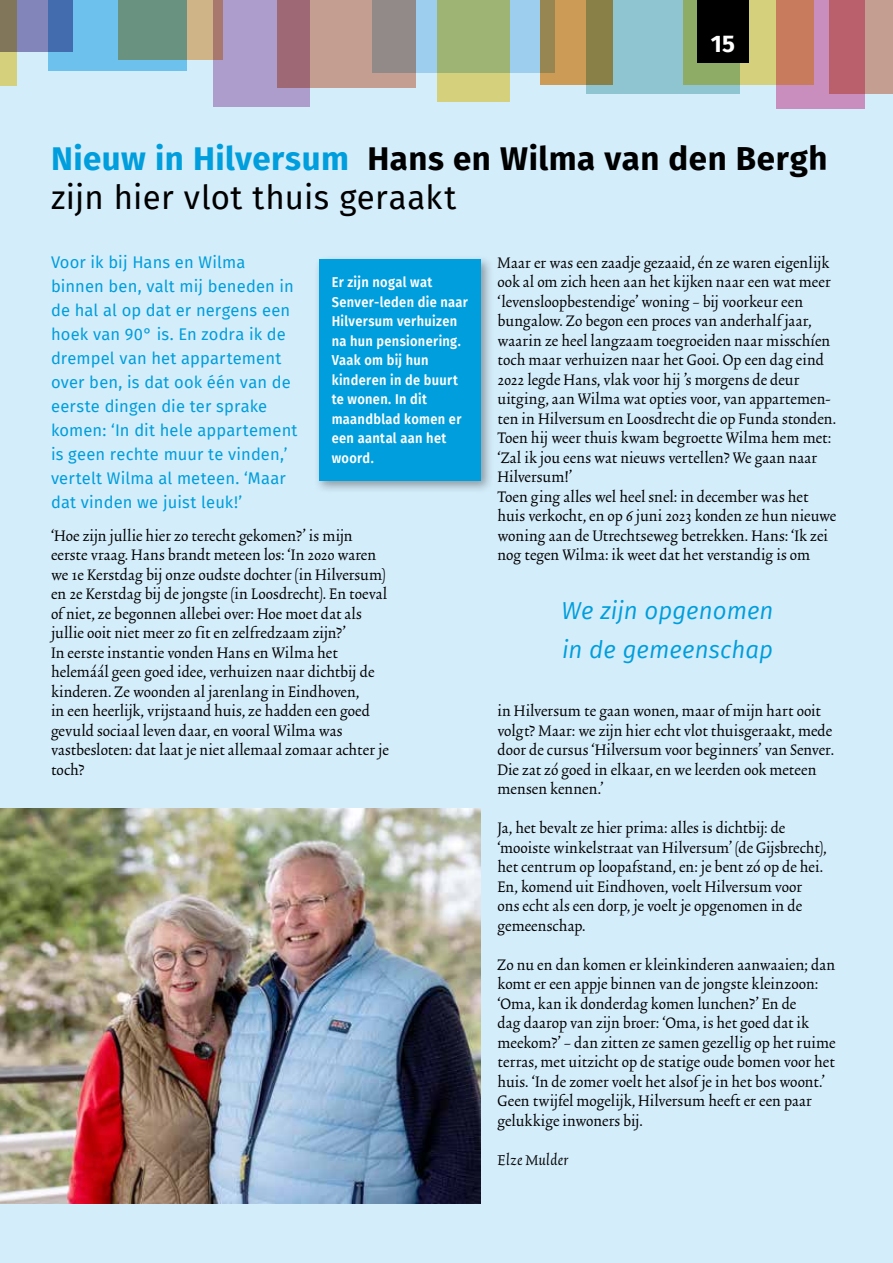
<style>
.page{position:relative;width:893px;height:1263px;background:#d4edfb}
.page>*{position:absolute;margin:0;border:0;box-sizing:border-box;transform-origin:0 0}
.t1{font:33px/39px "Fira Sans";letter-spacing:.005em;color:#000}
.t2{font:italic 24px/39px "Fira Sans";color:#009edc}
.t3{font:700 24px "Fira Sans";color:#fff}
.t4{font:18px/19.5px "Trinite No 2 Rom Con";letter-spacing:.01em;color:#000}
.t5{font:italic 18px "Trinite No 2";letter-spacing:.02em;color:#000}
.t6{font:16.5px/24px "Fira Sans";letter-spacing:.005em;color:#009edc}
.t7{font:600 14.25px/19.5px "Fira Sans";letter-spacing:.025em;color:#fff;scale:.9 1}
.s1{font-weight:700;color:#009edc}
.s2{font-weight:700}
</style>
<div class="page">
<div style="left:683px;top:0;width:131px;height:85px;background:#d4d07b"></div>
<div style="left:372px;top:0;width:182px;height:72px;background:#9dceee"></div>
<svg style="left:437px;top:0;width:73px;height:102px;background:#acbb75"></svg>
<svg style="left:540px;top:0;width:47px;height:85px;background:#bc9454"></svg>
<svg style="left:587px;top:0;width:153px;height:94px;background:#8cb2a2"></svg>
<svg style="left:776px;top:0;width:89px;height:109px;background:#c9848b"></svg>
<svg style="left:829px;top:0;width:64px;height:94px;background:#be7a7b"></svg>
<div style="left:697px;top:0;width:51px;height:62px;background:#000"></div>
<svg style="left:310px;top:0;width:106px;height:87px;background:#b2978d"></svg>
<svg style="left:214px;top:0;width:96px;height:106px;background:#a88cb1"></svg>
<div style="left:48px;top:0;width:139px;height:71px;background:#6dc1ed"></div>
<svg style="left:118px;top:0;width:105px;height:59px;background:#889780"></svg>
<div style="left:0;top:0;width:17px;height:85px;background:#d4d07b"></div>
<svg style="left:0;top:0;width:72px;height:51px;background:#6c789e"></svg>
<img style="left:0;top:808px;width:480px;height:396px">
<div style="left:314px;top:254px;width:180px;height:240px;background:#000;opacity:.35"></div>
<div style="left:319px;top:259px;width:161px;height:221px;background:#009edc"></div>
<h2 class="t3" style="left:711px;top:24px;width:25px">15</h2>
<h1 class="t1" style="left:51px;top:138px;width:778px"><span class="s1">Nieuw in Hilversum</span> <span class="s2">Hans en Wilma van den Bergh </span>zijn hier vlot thuis geraakt</h1>
<p class="t4" style="left:497px;top:254px;width:340px">Maar er was een zaadje gezaaid, én ze waren eigenlijk ook al om zich heen aan het kijken naar een wat meer ‘levensloopbestendige’ woning – bij voorkeur een bungalow. Zo begon een proces van anderhalf jaar, waarin ze heel langzaam toegroeiden naar misschíen toch maar verhuizen naar het Gooi. Op een dag eind 2022 legde Hans, vlak voor hij ’s morgens de deur uitging, aan Wilma wat opties voor, van appartemen&shy;ten in Hilversum en Loosdrecht die op Funda stonden.<br>Toen hij weer thuis kwam begroette Wilma hem met: ‘Zal ik jou eens wat nieuws vertellen? We gaan naar Hilversum!’<br>Toen ging alles wel heel snel: in december was het huis verkocht, en op 6 juni 2023 konden ze hun nieuwe woning aan de Utrechtseweg betrekken. Hans: ‘Ik zei nog tegen Wilma: ik weet dat het verstandig is om</p>
<p class="t6" style="left:51px;top:249px;width:248px">Voor ik bij Hans en Wilma binnen ben, valt mij beneden in de hal al op dat er nergens een hoek van 90° is. En zodra ik de drempel van het appartement over ben, is dat ook één van de eerste dingen die ter sprake komen: ‘In dit hele appartement is geen rechte muur te vinden,’ vertelt Wilma al meteen. ‘Maar dat vinden we juist leuk!’</p>
<p class="t4" style="left:51px;top:527px;width:339px">‘Hoe zijn jullie hier zo terecht gekomen?’ is mijn eerste vraag. Hans brandt meteen los: ‘In 2020 waren we 1e Kerstdag bij onze oudste dochter (in Hilversum) en 2e Kerstdag bij de jongste (in Loosdrecht). En toeval of niet, ze begonnen allebei over: Hoe moet dat als jullie ooit niet meer zo fit en zelfredzaam zijn?’<br>In eerste instantie vonden Hans en Wilma het helemáál geen goed idee, verhuizen naar dichtbij de kinderen. Ze woonden al jarenlang in Eindhoven,<br>in een heerlijk, vrijstaand huis, ze hadden een goed gevuld sociaal leven daar, en vooral Wilma was vastbesloten: dat laat je niet allemaal zomaar achter je toch?</p>
<p class="t7" style="left:332px;top:272px;width:153px">Er zijn nogal wat<br>Senver-leden die naar<br>Hilversum verhuizen na hun pensionering.<br>Vaak om bij hun kinderen in de buurt te wonen. In dit maandblad komen er een aantal aan het woord.</p>
<h2 class="t2" style="left:562px;top:590px;width:213px">We zijn opgenomen in de gemeenschap</h2>
<p class="t4" style="left:497px;top:702px;width:338px">in Hilversum te gaan wonen, maar of mijn hart ooit volgt? Maar: we zijn hier echt vlot thuisgeraakt, mede door de cursus ‘Hilversum voor beginners’ van Senver.<br>Die zat zó goed in elkaar, en we leerden ook meteen mensen kennen.’</p>
<p class="t4" style="left:497px;top:819px;width:330px">Ja, het bevalt ze hier prima: alles is dichtbij: de ‘mooiste winkelstraat van Hilversum’ (de Gijsbrecht), het centrum op loopafstand, en: je bent zó op de hei.<br>En, komend uit Eindhoven, voelt Hilversum voor ons echt als een dorp, je voelt je opgenomen in de gemeenschap.</p>
<p class="t4" style="left:497px;top:956px;width:340px">Zo nu en dan komen er kleinkinderen aanwaaien; dan komt er een appje binnen van de jongste kleinzoon: ‘Oma, kan ik donderdag komen lunchen?’ En de<br>dag daarop van zijn broer: ‘Oma, is het goed dat ik meekom?’ – dan zitten ze samen gezellig op het ruime terras, met uitzicht op de statige oude bomen voor het huis. ‘In de zomer voelt het alsof je in het bos woont.’ Geen twijfel mogelijk, Hilversum heeft er een paar gelukkige inwoners bij.</p>
<p class="t5" style="left:497px;top:1151px;width:72px">Elze Mulder</p>
</div>
